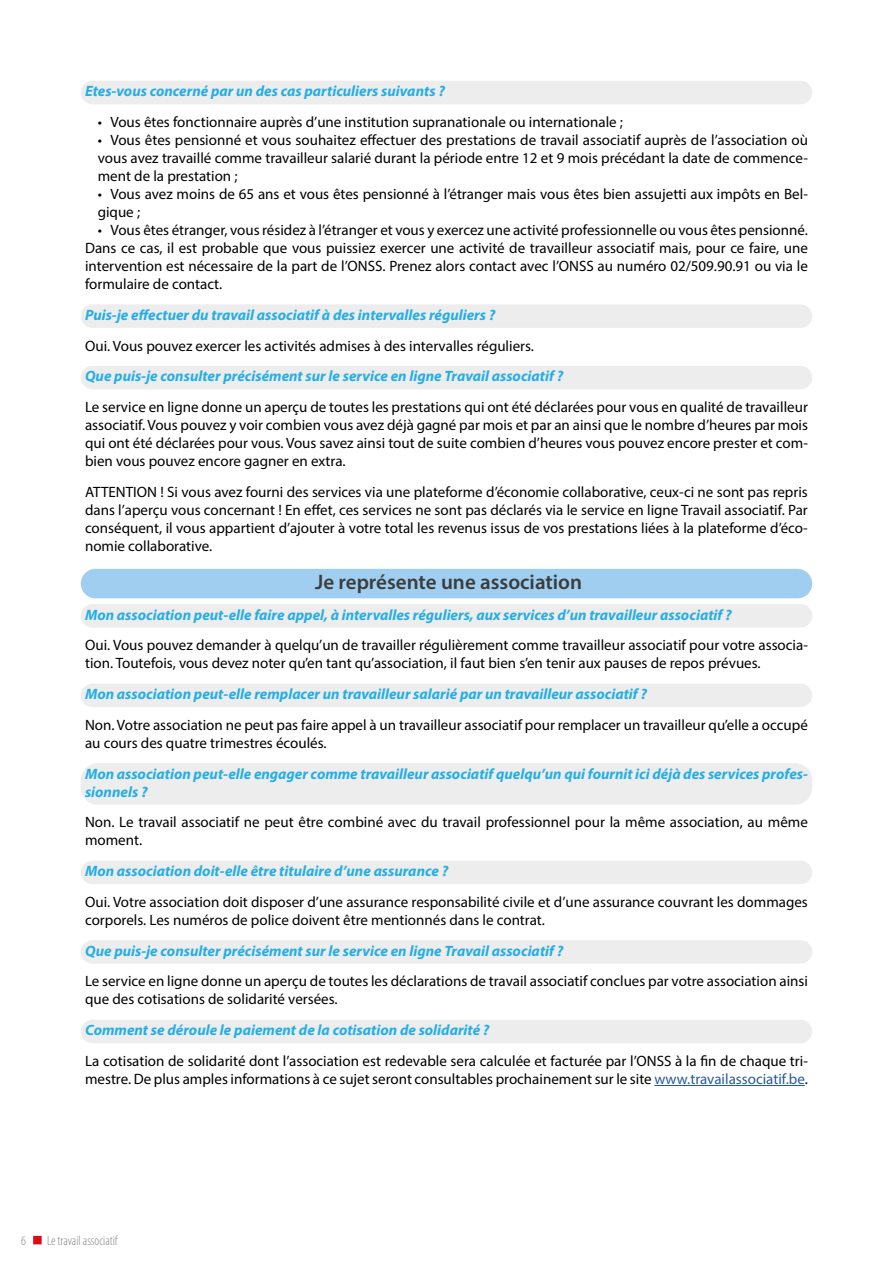
<style>
.page{position:relative;width:893px;height:1263px;background:#fff}
.page>*{position:absolute;margin:0;border:0;box-sizing:border-box;transform-origin:0 0}
.t1{font:600 21px "Myriad Pro";color:#3c3c3b}
.t2{font:15px/18px "Myriad Pro";color:#000}
.t3{font:italic 700 15px/18px "Myriad Pro";color:#24aee5}
.t4{font:300 condensed 13.5px "Myriad Pro";color:#878787}
.s1{color:#275b9b}
</style>
<div class="page">
<svg style="left:33px;top:1236px;width:9px;height:8px"></svg>
<div style="left:81px;top:81px;width:731px;height:23px;background:#ededed;border-radius:12px"></div>
<div style="left:81px;top:304px;width:731px;height:24px;background:#ededed;border-radius:12px"></div>
<div style="left:81px;top:366px;width:731px;height:23px;background:#ededed;border-radius:12px"></div>
<div style="left:81px;top:569px;width:731px;height:29px;background:#9fcef0;border-radius:15px"></div>
<div style="left:81px;top:604px;width:731px;height:24px;background:#ededed;border-radius:12px"></div>
<div style="left:81px;top:684px;width:731px;height:23px;background:#ededed;border-radius:12px"></div>
<div style="left:81px;top:763px;width:731px;height:42px;background:#ededed;border-radius:17px"></div>
<div style="left:81px;top:861px;width:731px;height:23px;background:#ededed;border-radius:12px"></div>
<div style="left:81px;top:940px;width:731px;height:24px;background:#ededed;border-radius:12px"></div>
<div style="left:81px;top:1020px;width:731px;height:23px;background:#ededed;border-radius:12px"></div>
<hr style="left:654px;top:1085px;width:151px;height:1px;background:#275b9b">
<p class="t3" style="left:85px;top:82px;width:361px">Etes-vous concerné par un des cas particuliers suivants ?</p>
<p class="t2" style="left:98px;top:113px;width:527px">• Vous êtes fonctionnaire auprès d’une institution supranationale ou internationale ;</p>
<p class="t2" style="left:98px;top:131px;width:712px;text-align:justify">• Vous êtes pensionné et vous souhaitez effectuer des prestations de travail associatif auprès de l’association où vous avez travaillé comme travailleur salarié durant la période entre 12 et 9 mois précédant la date de commence&shy;ment de la prestation ;</p>
<p class="t2" style="left:98px;top:185px;width:712px">• Vous avez moins de 65 ans et vous êtes pensionné à l’étranger mais vous êtes bien assujetti aux impôts en Bel&shy;gique ;</p>
<p class="t2" style="left:85px;top:221px;width:724px;text-align:justify;text-indent:13px">• Vous êtes étranger, vous résidez à l’étranger et vous y exercez une activité professionnelle ou vous êtes pensionné.<br>Dans ce cas, il est probable que vous puissiez exercer une activité de travailleur associatif mais, pour ce faire, une intervention est nécessaire de la part de l’ONSS. Prenez alors contact avec l’ONSS au numéro 02/509.90.91 ou via le formulaire de contact.</p>
<p class="t3" style="left:85px;top:305px;width:412px">Puis-je effectuer du travail associatif à des intervalles réguliers ?</p>
<p class="t2" style="left:85px;top:336px;width:450px">Oui. Vous pouvez exercer les activités admises à des intervalles réguliers.</p>
<p class="t3" style="left:85px;top:367px;width:480px">Que puis-je consulter précisément sur le service en ligne Travail associatif ?</p>
<p class="t2" style="left:85px;top:398px;width:724px;text-align:justify">Le service en ligne donne un aperçu de toutes les prestations qui ont été déclarées pour vous en qualité de travailleur associatif. Vous pouvez y voir combien vous avez déjà gagné par mois et par an ainsi que le nombre d’heures par mois qui ont été déclarées pour vous. Vous savez ainsi tout de suite combien d’heures vous pouvez encore prester et com&shy;bien vous pouvez encore gagner en extra.</p>
<p class="t2" style="left:85px;top:483px;width:724px;text-align:justify">ATTENTION ! Si vous avez fourni des services via une plateforme d’économie collaborative, ceux-ci ne sont pas repris dans l’aperçu vous concernant ! En effet, ces services ne sont pas déclarés via le service en ligne Travail associatif. Par conséquent, il vous appartient d’ajouter à votre total les revenus issus de vos prestations liées à la plateforme d’éco&shy;nomie collaborative.</p>
<h1 class="t1" style="left:315px;top:568px;width:268px">Je représente une association</h1>
<p class="t3" style="left:85px;top:605px;width:648px">Mon association peut-elle faire appel, à intervalles réguliers, aux services d’un travailleur associatif ?</p>
<p class="t2" style="left:85px;top:636px;width:724px">Oui. Vous pouvez demander à quelqu’un de travailler régulièrement comme travailleur associatif pour votre associa&shy;tion. Toutefois, vous devez noter qu’en tant qu’association, il faut bien s’en tenir aux pauses de repos prévues.</p>
<p class="t3" style="left:85px;top:685px;width:564px">Mon association peut-elle remplacer un travailleur salarié par un travailleur associatif ?</p>
<p class="t2" style="left:85px;top:716px;width:724px">Non. Votre association ne peut pas faire appel à un travailleur associatif pour remplacer un travailleur qu’elle a occupé au cours des quatre trimestres écoulés.</p>
<p class="t3" style="left:85px;top:764px;width:724px">Mon association peut-elle engager comme travailleur associatif quelqu’un qui fournit ici déjà des services profes&shy;sionnels ?</p>
<p class="t2" style="left:85px;top:813px;width:724px">Non. Le travail associatif ne peut être combiné avec du travail professionnel pour la même association, au même moment.</p>
<p class="t3" style="left:85px;top:862px;width:365px">Mon association doit-elle être titulaire d’une assurance ?</p>
<p class="t2" style="left:85px;top:893px;width:724px">Oui. Votre association doit disposer d’une assurance responsabilité civile et d’une assurance couvrant les dommages corporels. Les numéros de police doivent être mentionnés dans le contrat.</p>
<p class="t3" style="left:85px;top:941px;width:480px">Que puis-je consulter précisément sur le service en ligne Travail associatif ?</p>
<p class="t2" style="left:85px;top:972px;width:724px">Le service en ligne donne un aperçu de toutes les déclarations de travail associatif conclues par votre association ainsi que des cotisations de solidarité versées.</p>
<p class="t3" style="left:85px;top:1021px;width:406px">Comment se déroule le paiement de la cotisation de solidarité ?</p>
<p class="t2" style="left:85px;top:1052px;width:724px">La cotisation de solidarité dont l’association est redevable sera calculée et facturée par l’ONSS à la fin de chaque tri&shy;mestre. De plus amples informations à ce sujet seront consultables prochainement sur le site <span class="s1">www.travailassociatif.be</span>.</p>
<p class="t4" style="left:21px;top:1232px;width:6px">6</p>
<p class="t4" style="left:47px;top:1232px;width:72px">Le travail associatif</p>
</div>
